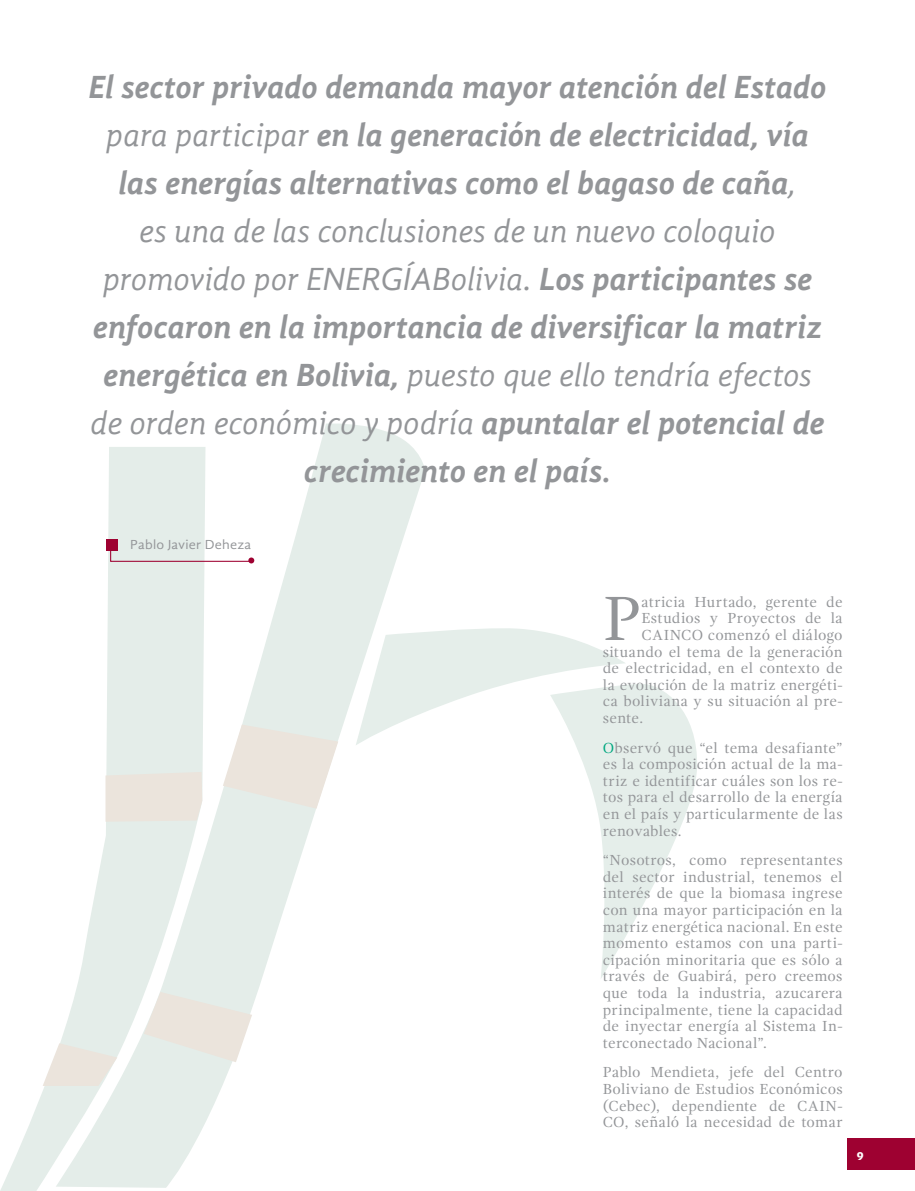
<style>
.page{position:relative;width:915px;height:1191px;background:#fff}
.page>*{position:absolute;margin:0;border:0;box-sizing:border-box;transform-origin:0 0}
.t1{font:64.2px "Gandhi Serif";color:#939598}
.t2{font:italic 700 33px/48px "Gandhi Sans";letter-spacing:-.01em;color:#939598;text-align:center}
.t3{font:15px/16.6px "Gandhi Serif";letter-spacing:.015em;color:#939598;text-align:justify}
.t4{font:13.5px "Gandhi Sans";letter-spacing:.015em;color:#939598;scale:1.05 1}
.t5{font:700 12px "Amplitude";color:#fff}
.s1{font-weight:400}
.s2{color:#00a77f}
</style>
<div class="page">
<svg style="left:576px;top:684px;width:121px;height:294px;fill:#e5eeea"></svg>
<svg style="left:425px;top:628px;width:200px;height:117px"></svg>
<svg style="left:205px;top:423px;width:220px;height:700px"></svg>
<svg style="left:223px;top:724px;width:115px;height:84px;background:#ece9e3"></svg>
<svg style="left:205px;top:992px;width:47px;height:70px;background:#ebe9e3"></svg>
<svg style="left:0;top:447px;width:205px;height:744px;fill:#ebf1ee"></svg>
<svg style="left:43px;top:1043px;width:74px;height:43px"></svg>
<div style="left:105px;top:772px;width:97px;height:49px;background:#ebe4dc"></div>
<div style="left:106px;top:538px;width:12px;height:12px;background:#9e0131"></div>
<svg style="left:109px;top:547px;width:145px;height:16px"></svg>
<div style="left:847px;top:1138px;width:67px;height:31px;background:#9e0131"></div>
<p class="t2" style="left:88px;top:65px;width:739px">El sector privado demanda mayor atención del Estado <span class="s1">para participar</span> en la generación de electricidad, vía las energías alternativas como el bagaso de caña<span class="s1">,<br>es una de las conclusiones de un nuevo coloquio promovido por ENERGÍABolivia.</span> Los participantes se enfocaron en la importancia de diversificar la matriz energética en Bolivia, <span class="s1">puesto que ello tendría efectos de orden económico y podría</span> apuntalar el potencial de crecimiento en el país.</p>
<p class="t4" style="left:130px;top:539px;width:117px">Pablo Javier Deheza</p>
<h1 class="t1" style="left:602px;top:594px;width:39px">P</h1>
<p class="t3" style="left:641px;top:595px;width:202px">atricia Hurtado, gerente de</p>
<p class="t3" style="left:641px;top:611px;width:202px">Estudios y Proyectos de la</p>
<p class="t3" style="left:641px;top:628px;width:202px">CAINCO comenzó el diálogo</p>
<p class="t3" style="left:602px;top:644px;width:241px">situando el tema de la generación</p>
<p class="t3" style="left:602px;top:661px;width:241px">de electricidad, en el contexto de</p>
<p class="t3" style="left:602px;top:678px;width:241px">la evolución de la matriz energéti-</p>
<p class="t3" style="left:602px;top:694px;width:241px">ca boliviana y su situación al pre-</p>
<p class="t3" style="left:602px;top:711px;width:42px">sente.</p>
<p class="t3" style="left:602px;top:740px;width:241px"><span class="s2">O</span>bservó que “el tema desafiante” es la composición actual de la ma&shy;triz e identificar cuáles son los re&shy;tos para el desarrollo de la energía en el país y particularmente de las renovables.</p>
<p class="t3" style="left:602px;top:853px;width:241px">“Nosotros, como representantes del sector industrial, tenemos el interés de que la biomasa ingrese con una mayor participación en la matriz energética nacional. En este momento estamos con una parti&shy;cipación minoritaria que es sólo a través de Guabirá, pero creemos que toda la industria, azucarera principalmente, tiene la capacidad de inyectar energía al Sistema In&shy;terconectado Nacional”.</p>
<p class="t3" style="left:602px;top:1065px;width:241px">Pablo Mendieta, jefe del Centro Boliviano de Estudios Económicos (Cebec), dependiente de CAIN-CO, señaló la necesidad de tomar</p>
<p class="t5" style="left:856px;top:1152px;width:8px">9</p>
</div>
